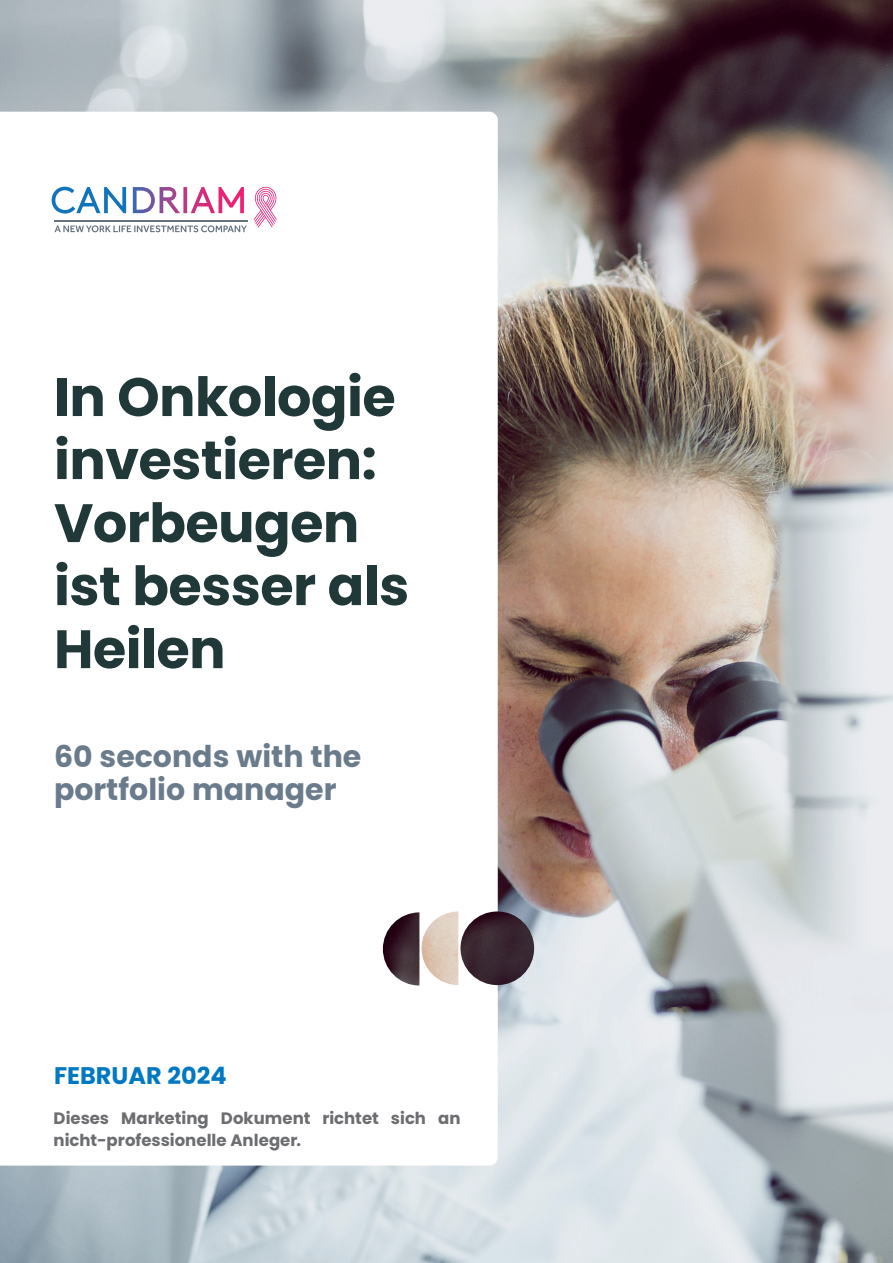
<style>
.page{position:relative;width:893px;height:1263px;background:#fff}
.page>*{position:absolute;margin:0;border:0;box-sizing:border-box;transform-origin:0 0}
.t1{font:700 54px/63px "Poppins";letter-spacing:-.01em;color:#213838}
.t2{font:700 30px/33px "Poppins";color:#6a7b8b}
.t3{font:700 24px "Poppins";color:#0079c2}
.t4{font:700 16.5px/22.5px "Poppins";color:#6c6d70}
</style>
<div class="page">
<img style="left:0;top:0;width:893px;height:1263px">
<svg style="left:0;top:112px;width:498px;height:1053px"></svg>
<img style="left:422px;top:911px;width:36px;height:74px">
<img style="left:383px;top:912px;width:36px;height:73px">
<img style="left:460px;top:911px;width:74px;height:74px;border-radius:37px">
<svg style="left:52px;top:187px;width:192px;height:27px"></svg>
<hr style="left:54px;top:220px;width:194px;height:1px;background:#67727f">
<svg style="left:55px;top:225px;width:192px;height:7px"></svg>
<svg style="left:254px;top:187px;width:23px;height:41px"></svg>
<h1 class="t1" style="left:54px;top:366px;width:357px">In Onkologie investieren:<br>Vorbeugen ist besser als<br>Heilen</h1>
<h2 class="t2" style="left:54px;top:740px;width:309px">60 seconds with the portfolio manager</h2>
<h3 class="t3" style="left:54px;top:1062px;width:174px">FEBRUAR 2024</h3>
<p class="t4" style="left:54px;top:1107px;width:408px">Dieses Marketing Dokument richtet sich an nicht-professionelle Anleger.</p>
</div>
